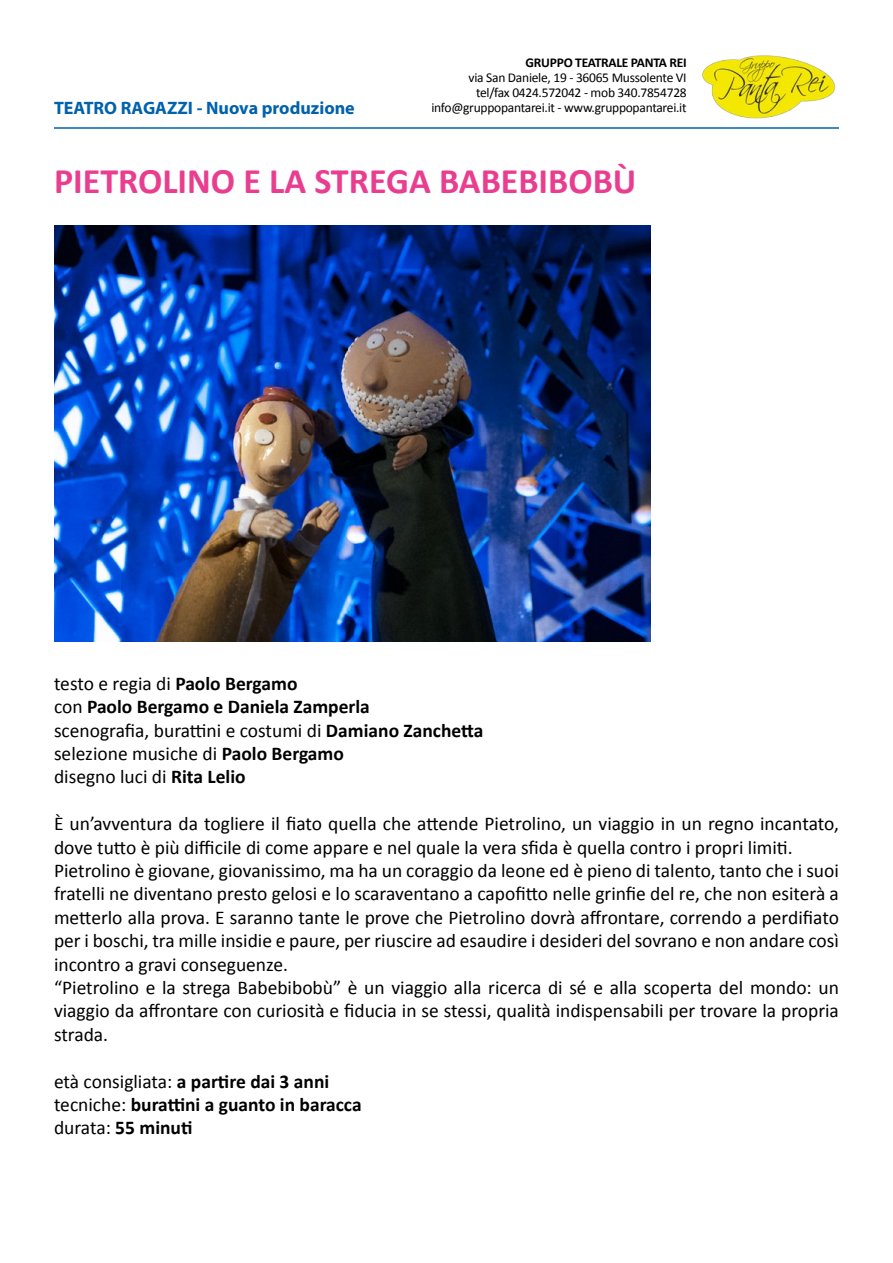
<style>
.page{position:relative;width:893px;height:1263px;background:#fff}
.page>*{position:absolute;margin:0;border:0;box-sizing:border-box;transform-origin:0 0}
.t1{font:700 36px "Calibri";color:#e93e8f}
.t2{font:19.5px/23.4px "Calibri";color:#000}
.t3{font:700 19.5px/23.4px "Calibri";color:#000}
.t4{font:700 18px "Myriad Pro";color:#0061ad}
.t5{font:13.5px/15px "Calibri";letter-spacing:-.02em;color:#000;text-align:right}
.t6{font:700 13.5px "Calibri";letter-spacing:-.02em;color:#000}
.s1{font-weight:700}
.s2{font-weight:400}
</style>
<div class="page">
<hr style="left:54px;top:127px;width:785px;height:2px;background:#0061ad">
<img style="left:54px;top:225px;width:597px;height:417px">
<img style="left:702px;top:55px;width:134px;height:64px">
<p class="t4" style="left:54px;top:97px;width:302px">TEATRO RAGAZZI - Nuova produzione</p>
<p class="t6" style="left:526px;top:54px;width:163px">GRUPPO TEATRALE PANTA REI</p>
<p class="t5" style="left:431px;top:70px;width:257px">via San Daniele, 19 - 36065 Mussolente VI<br>tel/fax 0424.572042 - mob 340.7854728 info@gruppopantarei.it - www.gruppopantarei.it</p>
<h1 class="t1" style="left:54px;top:158px;width:584px">PIETROLINO E LA STREGA BABEBIBOBÙ</h1>
<p class="t2" style="left:54px;top:672px;width:431px">testo e regia di <span class="s1">Paolo Bergamo<br></span>con <span class="s1">Paolo Bergamo e Daniela Zamperla<br></span>scenografia, burattini e costumi di <span class="s1">Damiano Zanchetta </span>selezione musiche di <span class="s1">Paolo Bergamo<br></span>disegno luci di <span class="s1">Rita Lelio</span></p>
<p class="t2" style="left:54px;top:812px;width:786px">È un’avventura da togliere il fiato quella che attende Pietrolino, un viaggio in un regno incantato, dove tutto è più difficile di come appare e nel quale la vera sfida è quella contro i propri limiti.<br>Pietrolino è giovane, giovanissimo, ma ha un coraggio da leone ed è pieno di talento, tanto che i suoi fratelli ne diventano presto gelosi e lo scaraventano a capofitto nelle grinfie del re, che non esiterà a metterlo alla prova. E saranno tante le prove che Pietrolino dovrà affrontare, correndo a perdifiato per i boschi, tra mille insidie e paure, per riuscire ad esaudire i desideri del sovrano e non andare così incontro a gravi conseguenze.<br>“Pietrolino e la strega Babebibobù” è un viaggio alla ricerca di sé e alla scoperta del mondo: un viaggio da affrontare con curiosità e fiducia in se stessi, qualità indispensabili per trovare la propria strada.</p>
<p class="t3" style="left:54px;top:1069px;width:309px"><span class="s2">età consigliata:</span> a partire dai 3 anni <span class="s2">tecniche:</span> burattini a guanto in baracca <span class="s2">durata:</span> 55 minuti</p>
</div>
